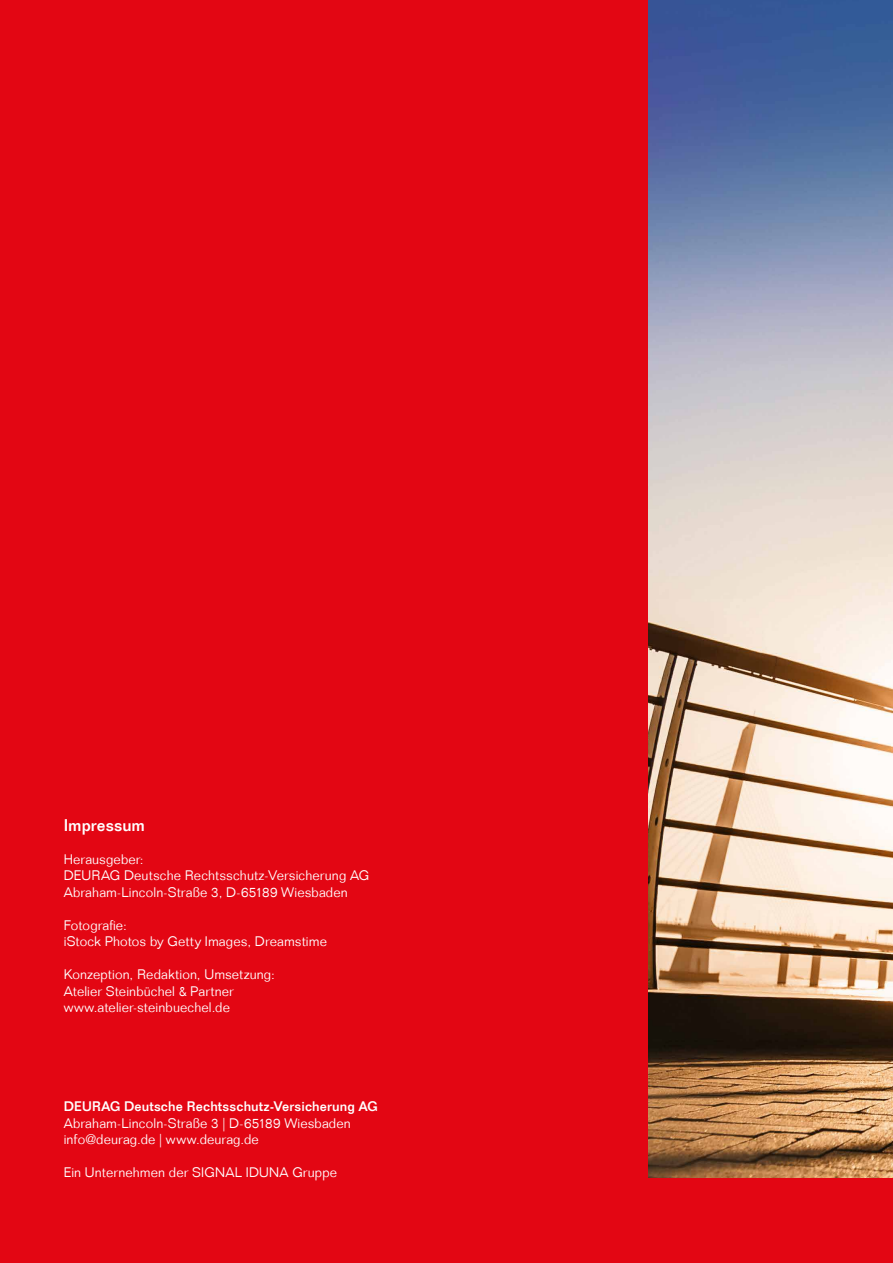
<style>
.page{position:relative;width:893px;height:1263px;background:#e30613}
.page>*{position:absolute;margin:0;border:0;box-sizing:border-box;transform-origin:0 0}
.t1{font:500 16.5px "Folio LT";color:#fff}
.t2{font:300 13.5px/16.5px "Folio LT";letter-spacing:.01em;color:#fff}
.t3{font:500 13.5px "Folio LT";letter-spacing:.01em;color:#fff}
</style>
<div class="page">
<img style="left:648px;top:0;width:245px;height:1178px">
<p class="t1" style="left:64px;top:815px;width:83px">Impressum</p>
<p class="t2" style="left:64px;top:851px;width:307px">Herausgeber:<br>DEURAG Deutsche Rechtsschutz-Versicherung AG<br>Abraham-Lincoln-Straße 3, D-65189 Wiesbaden</p>
<p class="t2" style="left:64px;top:917px;width:265px">Fotografie:<br>iStock Photos by Getty Images, Dreamstime</p>
<p class="t2" style="left:64px;top:966px;width:213px">Konzeption, Redaktion, Umsetzung:<br>Atelier Steinbüchel &amp; Partner www.atelier-steinbuechel.de</p>
<p class="t3" style="left:64px;top:1098px;width:315px">DEURAG Deutsche Rechtsschutz-Versicherung AG</p>
<p class="t2" style="left:64px;top:1115px;width:289px">Abraham-Lincoln-Straße 3 | D-65189 Wiesbaden info@deurag.de | www.deurag.de</p>
<p class="t2" style="left:64px;top:1164px;width:275px">Ein Unternehmen der SIGNAL IDUNA Gruppe</p>
</div>
